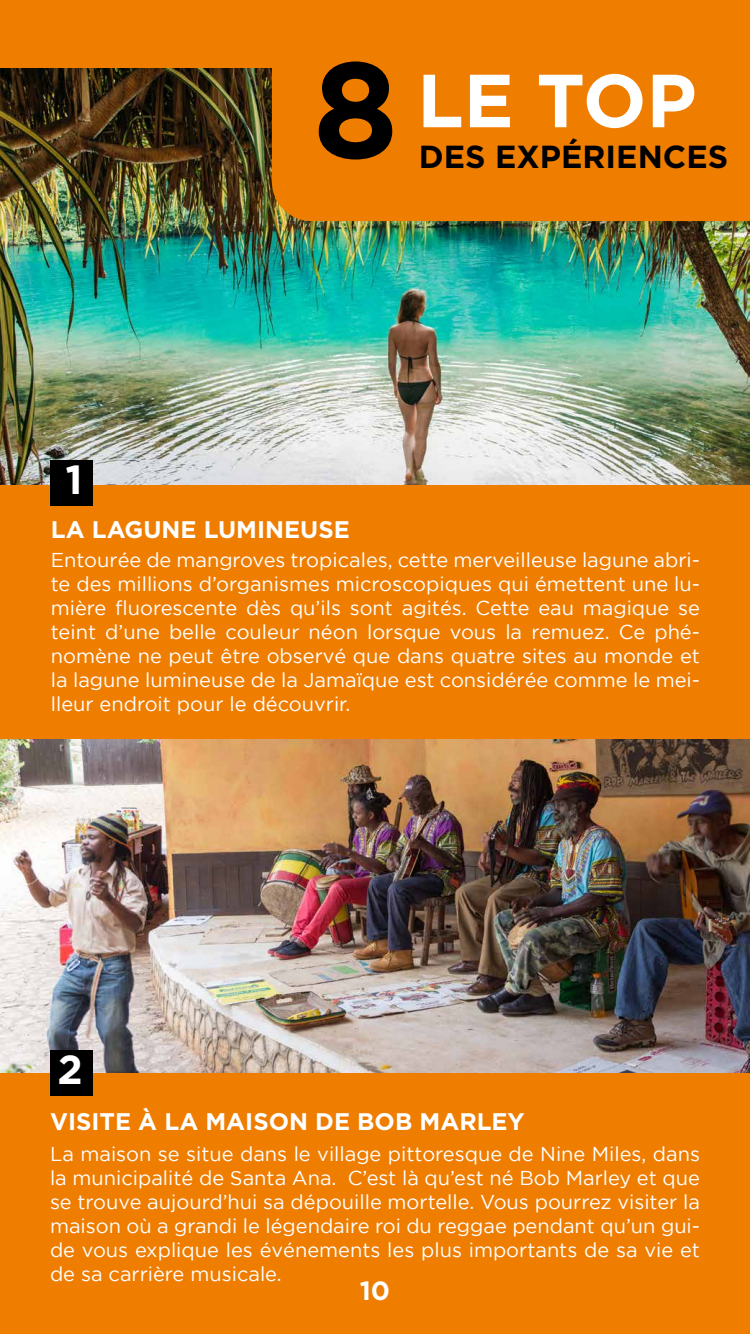
<style>
.page{position:relative;width:750px;height:1334px;background:#ef7d00}
.page>*{position:absolute;margin:0;border:0;box-sizing:border-box;transform-origin:0 0}
.t1{font:700 75px "Gotham HTF";color:#fff}
.t2{font:700 40.6px "Gotham HTF";color:#fff}
.t3{font:700 31.9px "Gotham HTF";color:#000}
.t4{font:700 26.4px "Gotham HTF";color:#fff}
.t5{font:700 24px "Gotham HTF";color:#fff}
.t6{font:20px/24px "Gotham HTF";color:#fff;text-align:justify}
.s1{font-size:136.1px;color:#000}
</style>
<div class="page">
<img style="left:0;top:740px;width:750px;height:333px">
<img style="left:0;top:68px;width:750px;height:416px">
<div style="left:50px;top:1050px;width:42px;height:45px;background:#000"></div>
<div style="left:50px;top:460px;width:42px;height:45px;background:#000"></div>
<svg style="left:272px;top:68px;width:478px;height:153px"></svg>
<h2 class="t2" style="left:66px;top:456px;width:19px">1</h2>
<h1 class="t1" style="left:313px;top:57px;width:385px"><span class="s1">8</span> LE TOP</h1>
<h3 class="t3" style="left:419px;top:139px;width:311px">DES EXPÉRIENCES</h3>
<p class="t5" style="left:51px;top:515px;width:300px">LA LAGUNE LUMINEUSE</p>
<p class="t6" style="left:51px;top:547px;width:651px">Entourée de mangroves tropicales, cette merveilleuse lagune abri&shy;te des millions d’organismes microscopiques qui émettent une lu&shy;mière fluorescente dès qu’ils sont agités. Cette eau magique se teint d’une belle couleur néon lorsque vous la remuez. Ce phé&shy;nomène ne peut être observé que dans quatre sites au monde et la lagune lumineuse de la Jamaïque est considérée comme le mei&shy;lleur endroit pour le découvrir.</p>
<h2 class="t2" style="left:57px;top:1046px;width:27px">2</h2>
<p class="t5" style="left:50px;top:1107px;width:476px">VISITE À LA MAISON DE BOB MARLEY</p>
<p class="t6" style="left:50px;top:1142px;width:652px">La maison se situe dans le village pittoresque de Nine Miles, dans la municipalité de Santa Ana. C’est là qu’est né Bob Marley et que se trouve aujourd’hui sa dépouille mortelle. Vous pourrez visiter la maison où a grandi le légendaire roi du reggae pendant qu’un gui&shy;de vous explique les événements les plus importants de sa vie et de sa carrière musicale.</p>
<h3 class="t4" style="left:360px;top:1276px;width:32px">10</h3>
</div>
